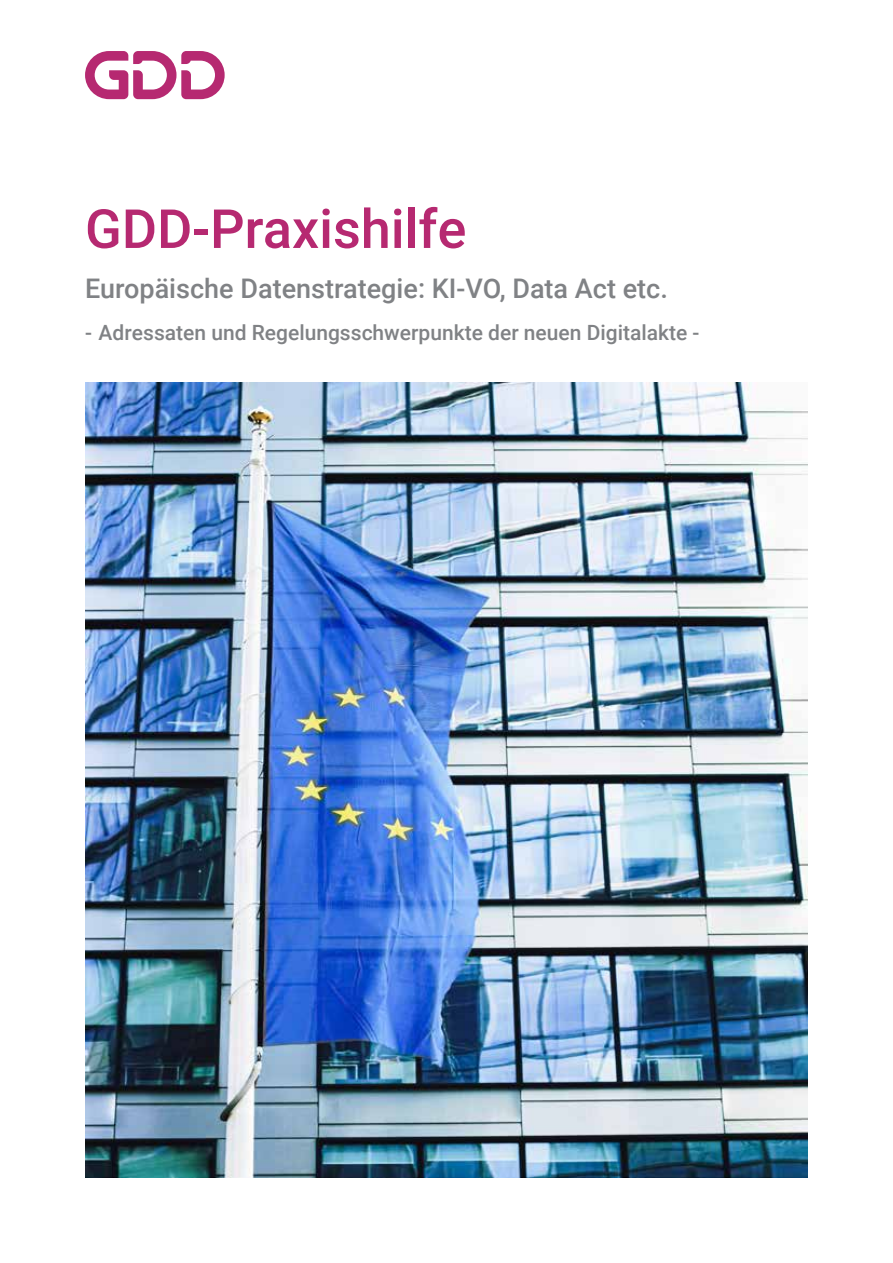
<style>
.page{position:relative;width:893px;height:1263px;background:#fff}
.page>*{position:absolute;margin:0;border:0;box-sizing:border-box;transform-origin:0 0}
.t1{font:500 54px "Roboto";color:#b62971}
.t2{font:500 27px "Roboto";color:#808285}
.t3{font:500 21px "Roboto";color:#808285}
</style>
<div class="page">
<img style="left:85px;top:383px;width:723px;height:795px">
<svg style="left:85px;top:51px;width:140px;height:48px"></svg>
<h1 class="t1" style="left:85px;top:191px;width:383px">GDD-Praxishilfe</h1>
<p class="t2" style="left:85px;top:270px;width:584px">Europäische Datenstrategie: KI-VO, Data Act etc.</p>
<p class="t3" style="left:85px;top:318px;width:616px">- Adressaten und Regelungsschwerpunkte der neuen Digitalakte -</p>
</div>
